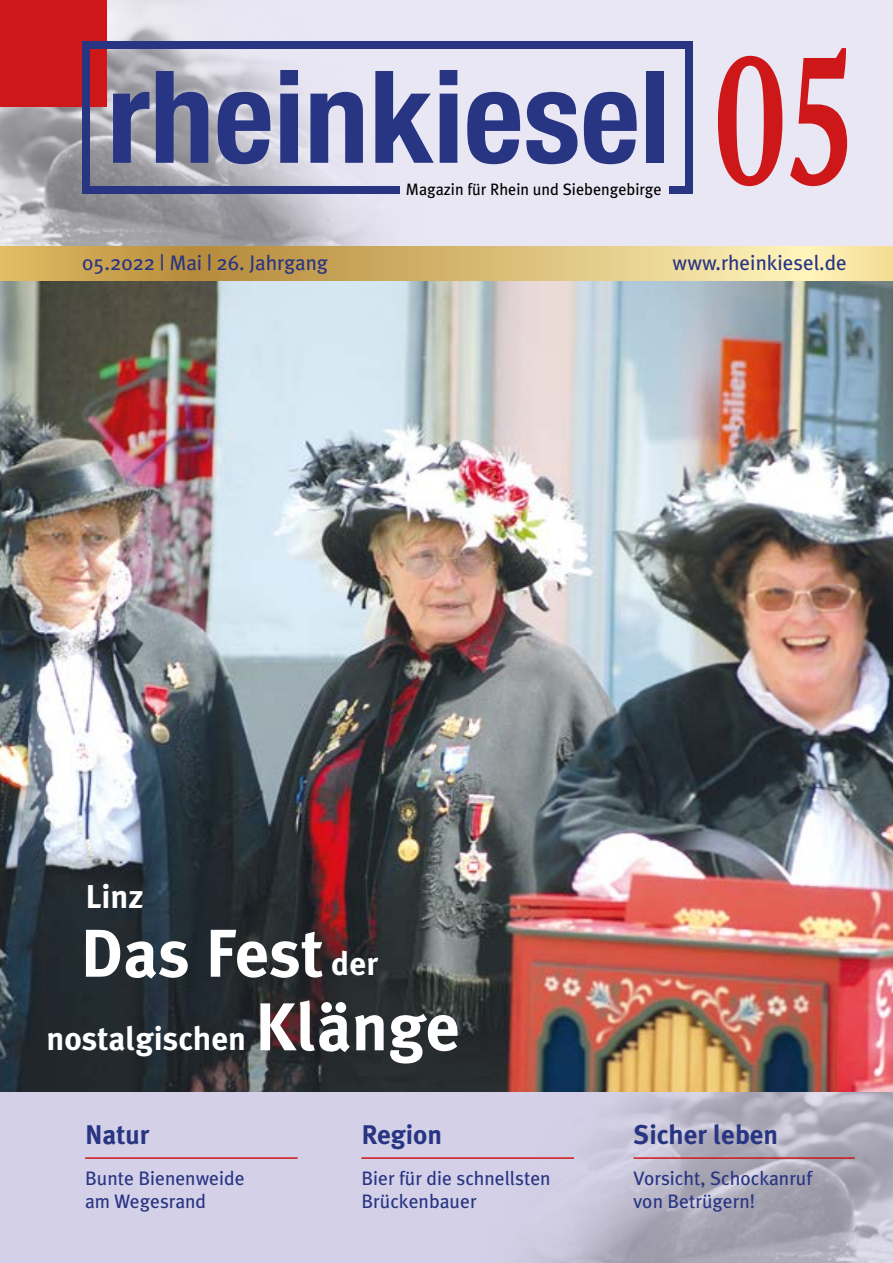
<style>
.page{position:relative;width:893px;height:1263px;background:#fff}
.page>*{position:absolute;margin:0;border:0;box-sizing:border-box;transform-origin:0 0}
.t1{font:700 180px "PT Serif";color:#cd1719;scale:.69 1}
.t2{font:700 67.5px "Meta Plus";color:#fff}
.t3{font:700 33px "Meta Plus";color:#fff}
.t4{font:700 27px "Meta Plus";color:#283583}
.t5{font:21px "Meta Plus";color:#283583}
.t6{font:19.5px/23.4px "Meta Plus";color:#283583}
.t7{font:16.5px "Meta Plus";color:#000}
.s1{font-size:67.5px}
</style>
<div class="page">
<img style="left:0;top:281px;width:893px;height:812px">
<div style="left:0;top:0;width:893px;height:264px;background:#e9e7f4"></div>
<img style="left:0;top:0;width:443px;height:247px">
<svg style="left:0;top:247px;width:893px;height:34px;background:#dabc74"></svg>
<div style="left:0;top:1093px;width:893px;height:170px;background:#d3d0e7"></div>
<img style="left:535px;top:1093px;width:358px;height:170px">
<hr style="left:85px;top:1157px;width:213px;height:2px;background:#cd1719">
<hr style="left:634px;top:1157px;width:221px;height:2px;background:#cd1719">
<hr style="left:361px;top:1157px;width:213px;height:2px;background:#cd1719">
<div style="left:0;top:0;width:106px;height:106px;background:#cd1719"></div>
<div style="left:82px;top:41px;width:611px;height:8px;background:#283583"></div>
<div style="left:82px;top:186px;width:318px;height:8px;background:#283583"></div>
<div style="left:82px;top:41px;width:8px;height:153px;background:#283583"></div>
<div style="left:685px;top:41px;width:8px;height:153px;background:#283583"></div>
<svg style="left:113px;top:92px;width:36px;height:71px;background:#5e6595"></svg>
<svg style="left:156px;top:71px;width:52px;height:92px;background:#555d91"></svg>
<svg style="left:218px;top:92px;width:52px;height:72px;background:#5f679e"></svg>
<svg style="left:280px;top:70px;width:18px;height:93px;background:#3b468d"></svg>
<svg style="left:310px;top:92px;width:53px;height:71px"></svg>
<svg style="left:375px;top:71px;width:59px;height:92px"></svg>
<svg style="left:440px;top:70px;width:17px;height:93px;background:#3a458d"></svg>
<svg style="left:467px;top:92px;width:53px;height:72px"></svg>
<svg style="left:526px;top:92px;width:52px;height:72px"></svg>
<svg style="left:584px;top:92px;width:53px;height:72px"></svg>
<div style="left:647px;top:71px;width:17px;height:92px;background:#283583"></div>
<div style="left:669px;top:186px;width:24px;height:8px;background:#283583"></div>
<p class="t7" style="left:406px;top:179px;width:257px">Magazin für Rhein und Siebengebirge</p>
<h1 class="t1" style="left:715px;top:2px;width:205px">05</h1>
<p class="t5" style="left:82px;top:250px;width:247px">05.2022 | Mai | 26. Jahrgang</p>
<p class="t5" style="left:673px;top:250px;width:176px">www.rheinkiesel.de</p>
<h3 class="t3" style="left:86px;top:877px;width:59px">Linz</h3>
<h2 class="t2" style="left:80px;top:914px;width:245px">Das Fest</h2>
<h3 class="t3" style="left:331px;top:944px;width:48px">der</h3>
<h3 class="t3" style="left:47px;top:1019px;width:415px">nostalgischen <span class="s1">Klänge</span></h3>
<h3 class="t4" style="left:85px;top:1118px;width:66px">Natur</h3>
<p class="t6" style="left:85px;top:1166px;width:161px">Bunte Bienenweide am Wegesrand</p>
<h3 class="t4" style="left:361px;top:1118px;width:82px">Region</h3>
<p class="t6" style="left:361px;top:1166px;width:191px">Bier für die schnellsten<br>Brückenbauer</p>
<h3 class="t4" style="left:634px;top:1118px;width:146px">Sicher leben</h3>
<p class="t6" style="left:634px;top:1166px;width:180px">Vorsicht, Schockanruf von Betrügern!</p>
</div>
